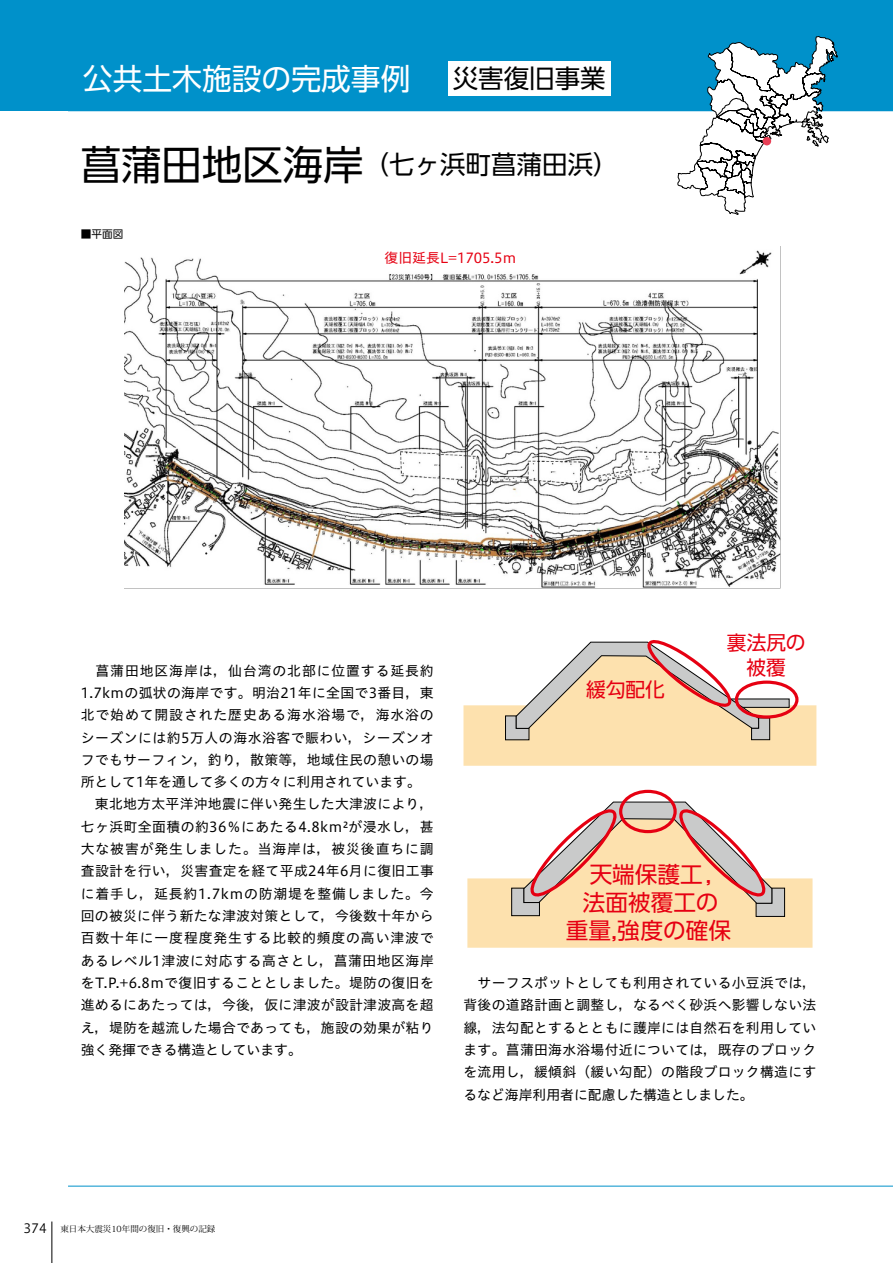
<style>
.page{position:relative;width:893px;height:1263px;background:#fff}
.page>*{position:absolute;margin:0;border:0;box-sizing:border-box;transform-origin:0 0}
.t1{font:29.7px "UD Shin Go Pro";color:#fff}
.t2{font:25.5px "UD Shin Go Pro";color:#000}
.t3{font:22.65px/28px "UD Shin Go Pro";color:#e60012;text-align:center}
.t4{font:19.8px/24.5px "UD Shin Go Pro";color:#e60012;text-align:center}
.t5{font:13.8px/22.4px "Hiragino UD Sans Std W4";letter-spacing:.03em;color:#000;text-align:justify}
.t6{font:13.8px "Hiragino UD Sans Std W4";color:#e60012}
.t7{font:10.65px "UD Shin Go Pro";color:#000}
.t8{font:8.55px "Koz Min Pr 6 N";color:#000}
.s1{font-size:40.35px}
.s2{font-family:"Hiragino UD Sans Std W3";font-size:12.75px}
</style>
<div class="page">
<hr style="left:52px;top:1221px;width:1px;height:42px;background:#000">
<img style="left:125px;top:247px;width:656px;height:341px">
<div style="left:0;top:0;width:893px;height:111px;background:#0091ca"></div>
<div style="left:448px;top:61px;width:163px;height:34px;background:#fff"></div>
<hr style="left:68px;top:1186px;width:825px;height:1px;background:#0091ca">
<svg style="left:677px;top:36px;width:161px;height:179px"></svg>
<div style="left:763px;top:137px;width:8px;height:8px;background:#e84056;border-radius:50%"></div>
<svg style="left:463px;top:640px;width:353px;height:126px"></svg>
<div style="left:467px;top:878px;width:345px;height:70px;background:#fde1ae"></div>
<svg style="left:511px;top:789px;width:274px;height:128px"></svg>
<h1 class="t1" style="left:83px;top:55px;width:329px">公共土木施設の完成事例</h1>
<h2 class="t2" style="left:453px;top:57px;width:155px">災害復旧事業</h2>
<h2 class="t2" style="left:81px;top:144px;width:539px"><span class="s1">菖蒲田地区海岸</span>（七ヶ浜町菖蒲田浜）</h2>
<p class="t7" style="left:81px;top:226px;width:44px">■平面図</p>
<p class="t6" style="left:385px;top:247px;width:133px">復旧延長L=1705.5m</p>
<p class="t5" style="left:81px;top:658px;width:355px;text-align:left">　菖蒲田地区海岸は，仙台湾の北部に位置する延長約<br>1.7kmの弧状の海岸です。明治21年に全国で3番目，東北で始めて開設された歴史ある海水浴場で，海水浴のシーズンには約5万人の海水浴客で賑わい，シーズンオフでもサーフィン，釣り，散策等，地域住民の憩いの場所として1年を通して多くの方々に利用されています。　東北地方太平洋沖地震に伴い発生した大津波により，七ヶ浜町全面積の約36％にあたる4.8km²が浸水し，甚大な被害が発生しました。当海岸は，被災後直ちに調査設計を行い，災害査定を経て平成24年6月に復旧工事に着手し，延長約1.7kmの防潮堤を整備しました。今回の被災に伴う新たな津波対策として，今後数十年から百数十年に一度程度発生する比較的頻度の高い津波であるレベル1津波に対応する高さとし，菖蒲田地区海岸をT.P.+6.8mで復旧することとしました。堤防の復旧を進めるにあたっては，今後，仮に津波が設計津波高を超え，堤防を越流した場合であっても，施設の効果が粘り強く発揮できる構造としています。</p>
<h3 class="t4" style="left:586px;top:677px;width:80px">緩勾配化</h3>
<h3 class="t4" style="left:727px;top:630px;width:80px">裏法尻の被覆</h3>
<h3 class="t3" style="left:566px;top:859px;width:167px">天端保護工,<br>法面被覆工の<br>重量,強度の確保</h3>
<p class="t5" style="left:463px;top:971px;width:354px">　サーフスポットとしても利用されている小豆浜では，背後の道路計画と調整し，なるべく砂浜へ影響しない法線，法勾配とするとともに護岸には自然石を利用しています。菖蒲田海水浴場付近については，既存のブロックを流用し，緩傾斜（緩い勾配）の階段ブロック構造にするなど海岸利用者に配慮した構造としました。</p>
<p class="t8" style="left:24px;top:1224px;width:193px"><span class="s2">374</span> 東日本大震災10年間の復旧・復興の記録</p>
</div>
